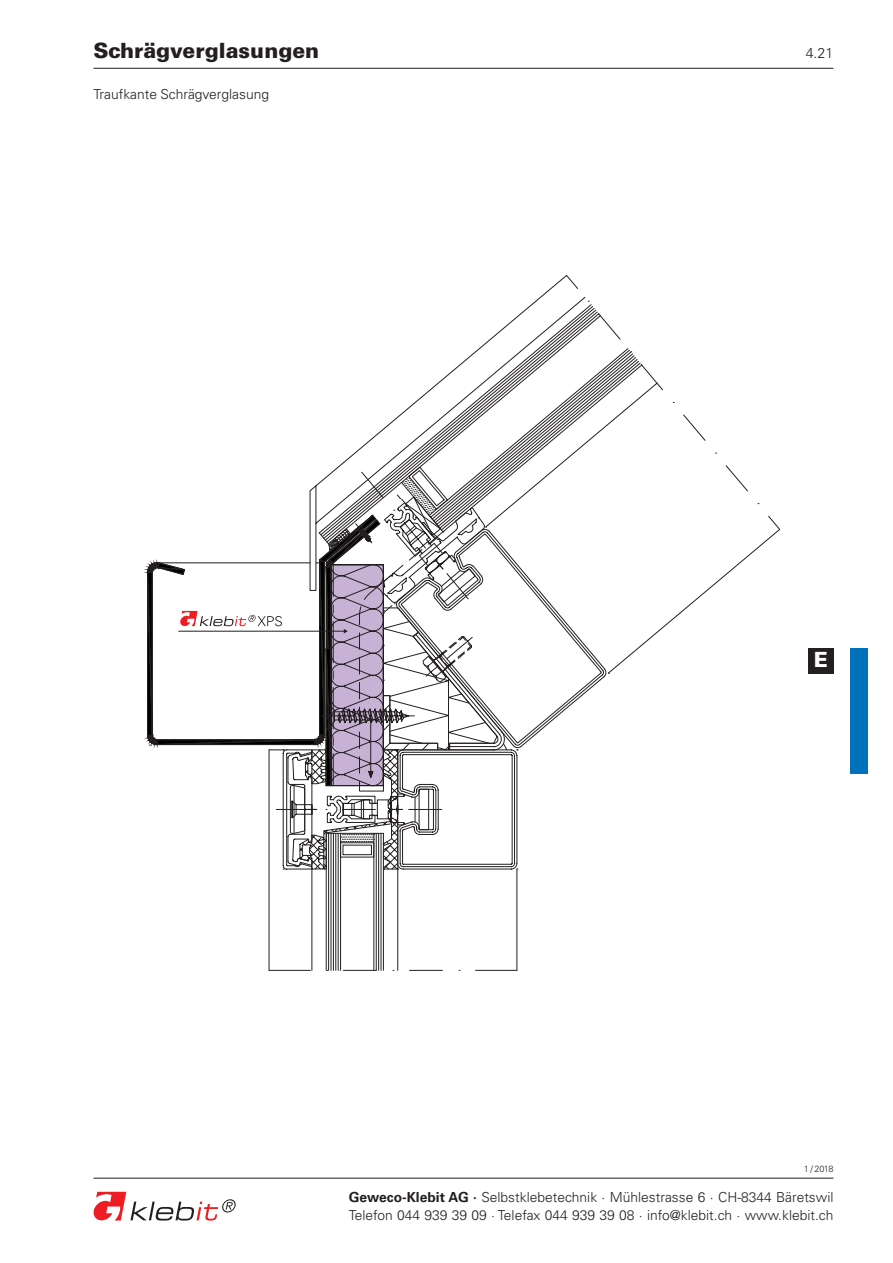
<style>
.page{position:relative;width:893px;height:1263px;background:#fff}
.page>*{position:absolute;margin:0;border:0;box-sizing:border-box;transform-origin:0 0}
.t1{font:900 21px "Univers LT Pro 75";color:#231f20}
.t2{font:900 21px "Univers LT Pro 75";color:#fff}
.t3{font:300 14.25px "Univers LT Pro 45";color:#231f20}
.t4{font:300 13.8px/18px "Univers LT Pro 45";color:#231f20}
.t5{font:300 9px "Univers LT Pro 45";color:#231f20}
.s1{font-family:"Univers LT Pro 65";font-weight:700}
</style>
<div class="page">
<svg style="left:94px;top:1192px;width:142px;height:28px"></svg>
<hr style="left:94px;top:68px;width:739px;height:1px;background:#231f20">
<hr style="left:94px;top:1178px;width:739px;height:1px;background:#231f20">
<div style="left:850px;top:648px;width:17px;height:126px;background:#0072bc"></div>
<div style="left:808px;top:648px;width:25px;height:26px;background:#231f20"></div>
<svg style="left:479px;top:304px;width:142px;height:44px"></svg>
<svg style="left:147px;top:348px;width:633px;height:623px"></svg>
<h1 class="t1" style="left:94px;top:36px;width:227px">Schrägverglasungen</h1>
<p class="t3" style="left:806px;top:43px;width:29px">4.21</p>
<p class="t4" style="left:94px;top:85px;width:177px">Traufkante Schrägverglasung</p>
<h1 class="t2" style="left:814px;top:644px;width:16px">E</h1>
<p class="t5" style="left:804px;top:1162px;width:31px">1 / 2018</p>
<p class="t4" style="left:349px;top:1188px;width:486px"><span class="s1">Geweco-Klebit AG ·</span> Selbstklebetechnik · Mühlestrasse 6 · CH-8344 Bäretswil<br>Telefon 044 939 39 09 · Telefax 044 939 39 08 · info@klebit.ch · www.klebit.ch</p>
</div>
